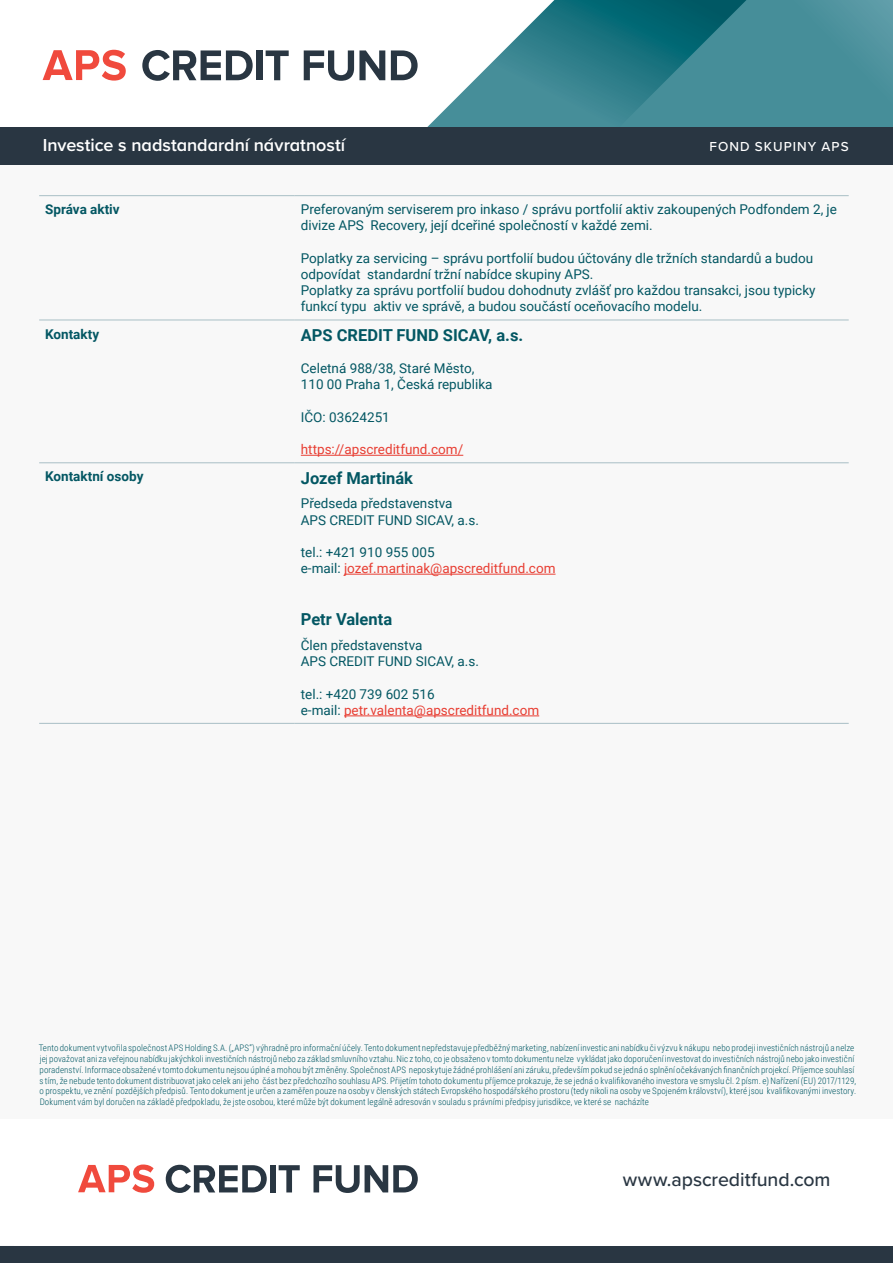
<style>
.page{position:relative;width:893px;height:1263px;background:#fff}
.page>*{position:absolute;margin:0;border:0;box-sizing:border-box;transform-origin:0 0}
.t1{font:500 19.5px "Proxima Nova";color:#293642}
.t2{font:600 18px "Proxima Nova A";color:#fff}
.t3{font:700 16.5px "Roboto";color:#035763}
.t4{font:13.5px/16.2px "Roboto";color:#035763}
.t5{font:13.5px/16.2px "Roboto";color:#e83e33}
.t6{font:700 13.5px "Roboto";color:#035763}
.t7{font:500 13.5px "Proxima Nova";letter-spacing:.08em;color:#fff}
.t8{font:300 9px/10.8px "Roboto Condensed";letter-spacing:.005em;color:#005864}
.s1{color:#035763}
</style>
<div class="page">
<div style="left:0;top:165px;width:893px;height:953px;background:#f8f8f8"></div>
<svg style="left:78px;top:1164px;width:76px;height:29px"></svg>
<svg style="left:166px;top:1165px;width:101px;height:28px"></svg>
<div style="left:270px;top:1165px;width:6px;height:27px;background:#293642"></div>
<svg style="left:279px;top:1165px;width:21px;height:27px"></svg>
<svg style="left:313px;top:1165px;width:105px;height:28px"></svg>
<svg style="left:427px;top:0;width:191px;height:127px"></svg>
<svg style="left:618px;top:0;width:275px;height:127px;background:#3a8691"></svg>
<svg style="left:43px;top:50px;width:83px;height:31px"></svg>
<svg style="left:142px;top:50px;width:111px;height:31px"></svg>
<div style="left:257px;top:50px;width:6px;height:30px;background:#293642"></div>
<svg style="left:266px;top:50px;width:23px;height:30px"></svg>
<svg style="left:304px;top:50px;width:81px;height:31px"></svg>
<svg style="left:391px;top:50px;width:27px;height:30px"></svg>
<div style="left:0;top:1246px;width:893px;height:17px;background:#293642"></div>
<div style="left:0;top:127px;width:893px;height:38px;background:#293642"></div>
<hr style="left:39px;top:195px;width:256px;height:1px;background:#b1c5cb">
<hr style="left:295px;top:195px;width:554px;height:1px;background:#b1c5cb">
<hr style="left:39px;top:319px;width:256px;height:2px;background:#b1c5cb">
<hr style="left:295px;top:319px;width:554px;height:2px;background:#b1c5cb">
<hr style="left:39px;top:462px;width:256px;height:1px;background:#b1c5cb">
<hr style="left:295px;top:462px;width:554px;height:1px;background:#b1c5cb">
<hr style="left:39px;top:723px;width:256px;height:1px;background:#b1c5cb">
<hr style="left:295px;top:723px;width:554px;height:1px;background:#b1c5cb">
<hr style="left:301px;top:455px;width:162px;height:1px;background:#e83e33">
<hr style="left:344px;top:574px;width:212px;height:1px;background:#e83e33">
<hr style="left:344px;top:715px;width:195px;height:1px;background:#e83e33">
<h2 class="t2" style="left:43px;top:132px;width:304px">Investice s nadstandardní návratností</h2>
<h3 class="t7" style="left:710px;top:137px;width:141px">FOND SKUPINY APS</h3>
<h3 class="t6" style="left:45px;top:200px;width:76px">Správa aktiv</h3>
<h3 class="t4" style="left:301px;top:201px;width:538px">Preferovaným serviserem pro inkaso / správu portfolií aktiv zakoupených Podfondem 2, je divize APS Recovery, její dceřiné společností v každé zemi.</h3>
<p class="t4" style="left:301px;top:249px;width:516px">Poplatky za servicing – správu portfolií budou účtovány dle tržních standardů a budou odpovídat standardní tržní nabídce skupiny APS.<br>Poplatky za správu portfolií budou dohodnuty zvlášť pro každou transakci, jsou typicky funkcí typu aktiv ve správě, a budou součástí oceňovacího modelu.</p>
<h3 class="t6" style="left:45px;top:324px;width:55px">Kontakty</h3>
<h3 class="t3" style="left:301px;top:323px;width:224px">APS CREDIT FUND SICAV, a.s.</h3>
<h3 class="t4" style="left:301px;top:360px;width:193px">Celetná 988/38, Staré Město,<br>110 00 Praha 1, Česká republika</h3>
<h3 class="t4" style="left:301px;top:408px;width:91px">IČO: 03624251</h3>
<h3 class="t5" style="left:301px;top:441px;width:164px">https://apscreditfund.com/</h3>
<h3 class="t6" style="left:45px;top:467px;width:100px">Kontaktní osoby</h3>
<h3 class="t3" style="left:301px;top:466px;width:114px">Jozef Martinák</h3>
<h3 class="t4" style="left:301px;top:495px;width:180px">Předseda představenstva<br>APS CREDIT FUND SICAV, a.s.</h3>
<h3 class="t5" style="left:301px;top:544px;width:256px"><span class="s1">tel.: +421 910 955 005<br>e-mail:</span> jozef.martinak@apscreditfund.com</h3>
<h3 class="t3" style="left:301px;top:608px;width:93px">Petr Valenta</h3>
<h3 class="t4" style="left:301px;top:637px;width:180px">Člen představenstva<br>APS CREDIT FUND SICAV, a.s.</h3>
<h3 class="t5" style="left:301px;top:685px;width:240px"><span class="s1">tel.: +420 739 602 516<br>e-mail:</span> petr.valenta@apscreditfund.com</h3>
<p class="t8" style="left:39px;top:1042px;width:819px">Tento dokument vytvořila společnost APS Holding S.A. („APS“) výhradně pro informační účely. Tento dokument nepředstavuje předběžný marketing, nabízení investic ani nabídku či výzvu k nákupu nebo prodeji investičních nástrojů a nelze jej považovat ani za veřejnou nabídku jakýchkoli investičních nástrojů nebo za základ smluvního vztahu. Nic z toho, co je obsaženo v tomto dokumentu nelze vykládat jako doporučení investovat do investičních nástrojů nebo jako investiční poradenství. Informace obsažené v tomto dokumentu nejsou úplné a mohou být změněny. Společnost APS neposkytuje žádné prohlášení ani záruku, především pokud se jedná o splnění očekávaných finančních projekcí. Příjemce souhlasí s tím, že nebude tento dokument distribuovat jako celek ani jeho část bez předchozího souhlasu APS. Přijetím tohoto dokumentu příjemce prokazuje, že se jedná o kvalifikovaného investora ve smyslu čl. 2 písm. e) Nařízení (EU) 2017/1129, o prospektu, ve znění pozdějších předpisů. Tento dokument je určen a zaměřen pouze na osoby v členských státech Evropského hospodářského prostoru (tedy nikoli na osoby ve Spojeném království), které jsou kvalifikovanými investory.<br>Dokument vám byl doručen na základě předpokladu, že jste osobou, které může být dokument legálně adresován v souladu s právními předpisy jurisdikce, ve které se nacházíte</p>
<h1 class="t1" style="left:623px;top:1165px;width:209px">www.apscreditfund.com</h1>
</div>
